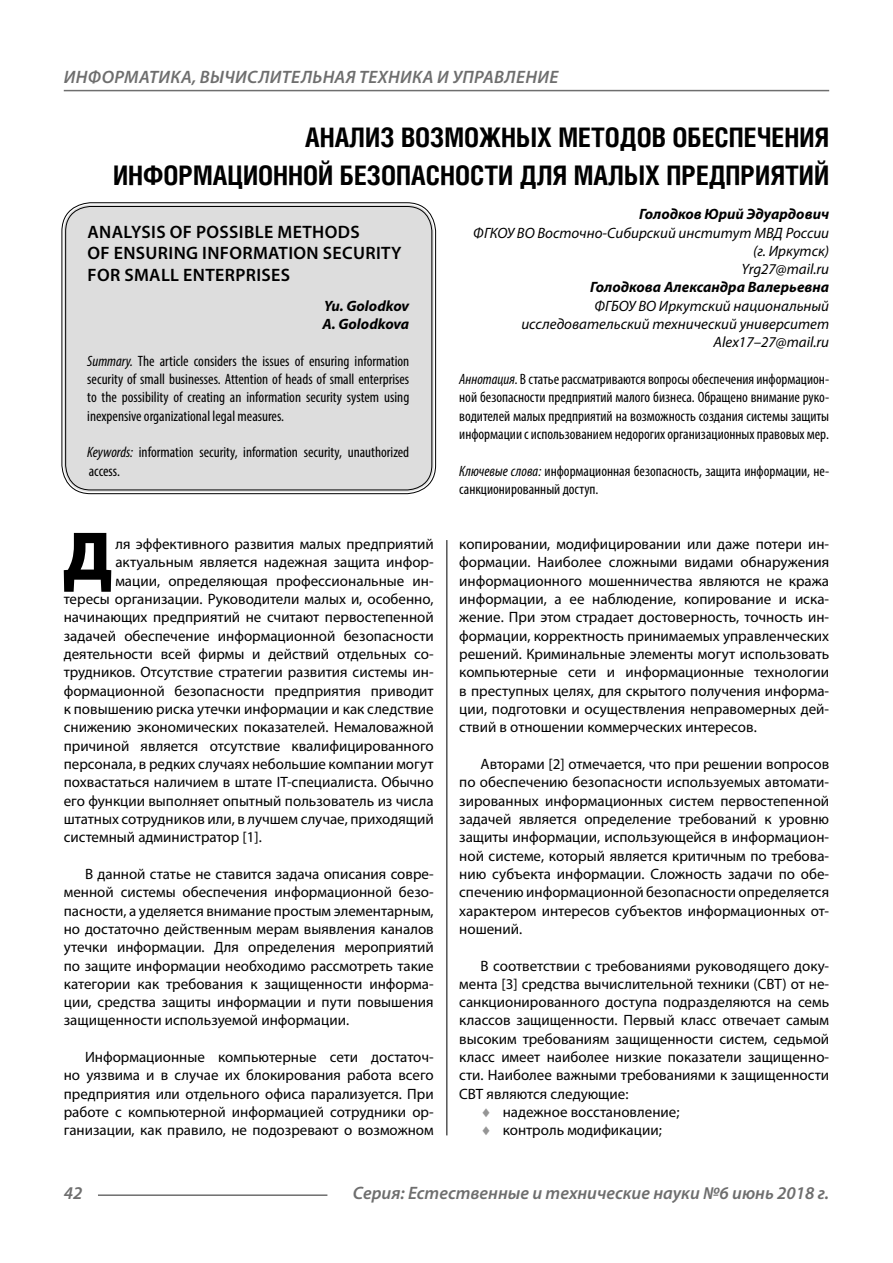
<style>
.page{position:relative;width:893px;height:1263px;background:#fff}
.page>*{position:absolute;margin:0;border:0;box-sizing:border-box;transform-origin:0 0}
.Bukvica{font:900 69.3px "Myriad Pro";color:#000}
.Header{font:700 27px/37.5px "Helios Cond";color:#000;text-align:right}
.t1{font:italic 600 18px "Myriad Pro";letter-spacing:.005em;color:#6e6e6e}
.Header-eng{font:600 18px/21.6px "Myriad Pro";letter-spacing:.02em;color:#000}
.Normal{font:15px/18.3px "Myriad Pro";color:#000;text-align:justify}
.Bukvica-2{font:15px "Myriad Pro";color:#000}
.Annotation-rus{font:condensed 15px/18.3px "Myriad Pro";color:#000;text-align:justify}
.Annotation-eng{font:condensed 15px/18.3px "Myriad Pro";color:#000;text-align:justify}
.Author-doc{font:italic 15px/18.3px "Myriad Pro";color:#000;text-align:right}
.Author{font:italic 700 15px "Myriad Pro";color:#000}
.Author-email{font:italic 15px "Myriad Pro";color:#000}
.Author-eng{font:italic 700 15px "Myriad Pro";color:#000}
.s1{font-style:italic}
.s2{color:#959595}
</style>
<div class="page">
<hr style="left:98px;top:1194px;width:229px;height:2px;background:#6e6e6e">
<hr style="left:64px;top:90px;width:765px;height:1px;background:#6e6e6e">
<div style="left:64px;top:205px;width:370px;height:287px;background:#ddd;border-radius:27px"></div>
<div style="left:62px;top:202px;width:374px;height:292px;border:1px solid #000;border-radius:29px"></div>
<div style="left:65px;top:206px;width:367px;height:284px;border:1px solid #000;border-radius:25px"></div>
<hr style="left:446px;top:540px;width:1px;height:595px;background:#000">
<p class="t1" style="left:64px;top:66px;width:496px">ИНФОРМАТИКА, ВЫЧИСЛИТЕЛЬНАЯ ТЕХНИКА И УПРАВЛЕНИЕ</p>
<p class="Header" style="left:113px;top:118px;width:718px">АНАЛИЗ ВОЗМОЖНЫХ МЕТОДОВ ОБЕСПЕЧЕНИЯ<br>ИНФОРМАЦИОННОЙ БЕЗОПАСНОСТИ ДЛЯ МАЛЫХ ПРЕДПРИЯТИЙ</p>
<p class="Author" style="left:639px;top:204px;width:192px">Голодков Юрий Эдуардович</p>
<p class="Author-doc" style="left:473px;top:223px;width:357px">ФГКОУ ВО Восточно-Сибирский институт МВД России (г. Иркутск)</p>
<p class="Author-email" style="left:741px;top:260px;width:89px">Yrg27@mail.ru</p>
<p class="Author" style="left:590px;top:278px;width:241px">Голодкова Александра Валерьевна</p>
<p class="Author-doc" style="left:521px;top:296px;width:309px">ФГБОУ ВО Иркутский национальный исследовательский технический университет</p>
<p class="Author-email" style="left:713px;top:333px;width:117px">Alex17–27@mail.ru</p>
<p class="Annotation-rus" style="left:459px;top:370px;width:371px"><span class="s1">Аннотация.</span> В статье рассматриваются вопросы обеспечения информацион&shy;ной безопасности предприятий малого бизнеса. Обращено внимание руко&shy;водителей малых предприятий на возможность создания системы защиты информации с использованием недорогих организационных правовых мер.</p>
<p class="Annotation-rus" style="left:459px;top:461px;width:371px"><span class="s1">Ключевые слова:</span> информационная безопасность, защита информации, не&shy;санкционированный доступ.</p>
<p class="Header-eng" style="left:87px;top:220px;width:316px">ANALYSIS OF POSSIBLE METHODS<br>OF ENSURING INFORMATION SECURITY<br>FOR SMALL ENTERPRISES</p>
<p class="Author-eng" style="left:324px;top:296px;width:87px">Yu. Golodkov</p>
<p class="Author-eng" style="left:323px;top:314px;width:88px">A. Golodkova</p>
<p class="Annotation-eng" style="left:87px;top:351px;width:324px"><span class="s1">Summary.</span> The article considers the issues of ensuring information security of small businesses. Attention of heads of small enterprises to the possibility of creating an information security system using inexpensive organizational legal measures.</p>
<p class="Annotation-eng" style="left:87px;top:443px;width:323px"><span class="s1">Keywords:</span> information security, information security, unauthorized access.</p>
<p class="Bukvica" style="left:63px;top:510px;width:51px">Д</p>
<p class="Bukvica-2" style="left:115px;top:535px;width:320px">ля эффективного развития малых предприятий</p>
<p class="Bukvica-2" style="left:115px;top:553px;width:320px">актуальным является надежная защита инфор-</p>
<p class="Bukvica-2" style="left:115px;top:571px;width:320px">мации, определяющая профессиональные ин-</p>
<p class="Bukvica-2" style="left:64px;top:590px;width:371px">тересы организации. Руководители малых и, особенно,</p>
<p class="Bukvica-2" style="left:64px;top:608px;width:371px">начинающих предприятий не считают первостепенной</p>
<p class="Bukvica-2" style="left:64px;top:626px;width:371px">задачей обеспечение информационной безопасности</p>
<p class="Bukvica-2" style="left:64px;top:645px;width:371px">деятельности всей фирмы и действий отдельных со-</p>
<p class="Bukvica-2" style="left:64px;top:663px;width:371px">трудников. Отсутствие стратегии развития системы ин-</p>
<p class="Bukvica-2" style="left:64px;top:681px;width:371px">формационной безопасности предприятия приводит</p>
<p class="Bukvica-2" style="left:64px;top:700px;width:371px">к повышению риска утечки информации и как следствие</p>
<p class="Bukvica-2" style="left:64px;top:718px;width:371px">снижению экономических показателей. Немаловажной</p>
<p class="Bukvica-2" style="left:64px;top:736px;width:371px">причиной является отсутствие квалифицированного</p>
<p class="Bukvica-2" style="left:64px;top:755px;width:371px">персонала, в редких случаях небольшие компании могут</p>
<p class="Bukvica-2" style="left:64px;top:773px;width:371px">похвастаться наличием в штате IT-специалиста. Обычно</p>
<p class="Bukvica-2" style="left:64px;top:791px;width:371px">его функции выполняет опытный пользователь из числа</p>
<p class="Bukvica-2" style="left:64px;top:810px;width:371px">штатных сотрудников или, в лучшем случае, приходящий</p>
<p class="Bukvica-2" style="left:64px;top:828px;width:199px">системный администратор [1].</p>
<p class="Normal" style="left:64px;top:864px;width:371px;text-indent:21px">В данной статье не ставится задача описания совре&shy;менной системы обеспечения информационной безо&shy;пасности, а уделяется внимание простым элементарным, но достаточно действенным мерам выявления каналов утечки информации. Для определения мероприятий по защите информации необходимо рассмотреть такие категории как требования к защищенности информа&shy;ции, средства защиты информации и пути повышения защищенности используемой информации.</p>
<p class="Normal" style="left:64px;top:1048px;width:371px;text-indent:21px">Информационные компьютерные сети достаточ&shy;но уязвима и в случае их блокирования работа всего предприятия или отдельного офиса парализуется. При работе с компьютерной информацией сотрудники ор&shy;ганизации, как правило, не подозревают о возможном</p>
<p class="Normal" style="left:459px;top:535px;width:371px">копировании, модифицировании или даже потери ин&shy;формации. Наиболее сложными видами обнаружения информационного мошенничества являются не кража информации, а ее наблюдение, копирование и иска&shy;жение. При этом страдает достоверность, точность ин&shy;формации, корректность принимаемых управленческих решений. Криминальные элементы могут использовать компьютерные сети и информационные технологии в преступных целях, для скрытого получения информа&shy;ции, подготовки и осуществления неправомерных дей&shy;ствий в отношении коммерческих интересов.</p>
<p class="Normal" style="left:459px;top:754px;width:371px;text-indent:21px">Авторами [2] отмечается, что при решении вопросов по обеспечению безопасности используемых автомати&shy;зированных информационных систем первостепенной задачей является определение требований к уровню защиты информации, использующейся в информацион&shy;ной системе, который является критичным по требова&shy;нию субъекта информации. Сложность задачи по обе&shy;спечению информационной безопасности определяется характером интересов субъектов информационных от&shy;ношений.</p>
<p class="Normal" style="left:459px;top:956px;width:371px;text-indent:21px">В соответствии с требованиями руководящего доку&shy;мента [3] средства вычислительной техники (СВТ) от не&shy;санкционированного доступа подразделяются на семь классов защищенности. Первый класс отвечает самым высоким требованиям защищенности систем, седьмой класс имеет наиболее низкие показатели защищенно&shy;сти. Наиболее важными требованиями к защищенности СВТ являются следующие:</p>
<p class="Normal" style="left:480px;top:1103px;width:200px"><span class="s2">♦</span> надежное восстановление;</p>
<p class="Normal" style="left:480px;top:1121px;width:183px"><span class="s2">♦</span> контроль модификации;</p>
<p class="t1" style="left:64px;top:1182px;width:20px">42</p>
<p class="t1" style="left:353px;top:1182px;width:478px">Серия: Естественные и технические науки №6 июнь 2018 г.</p>
</div>
